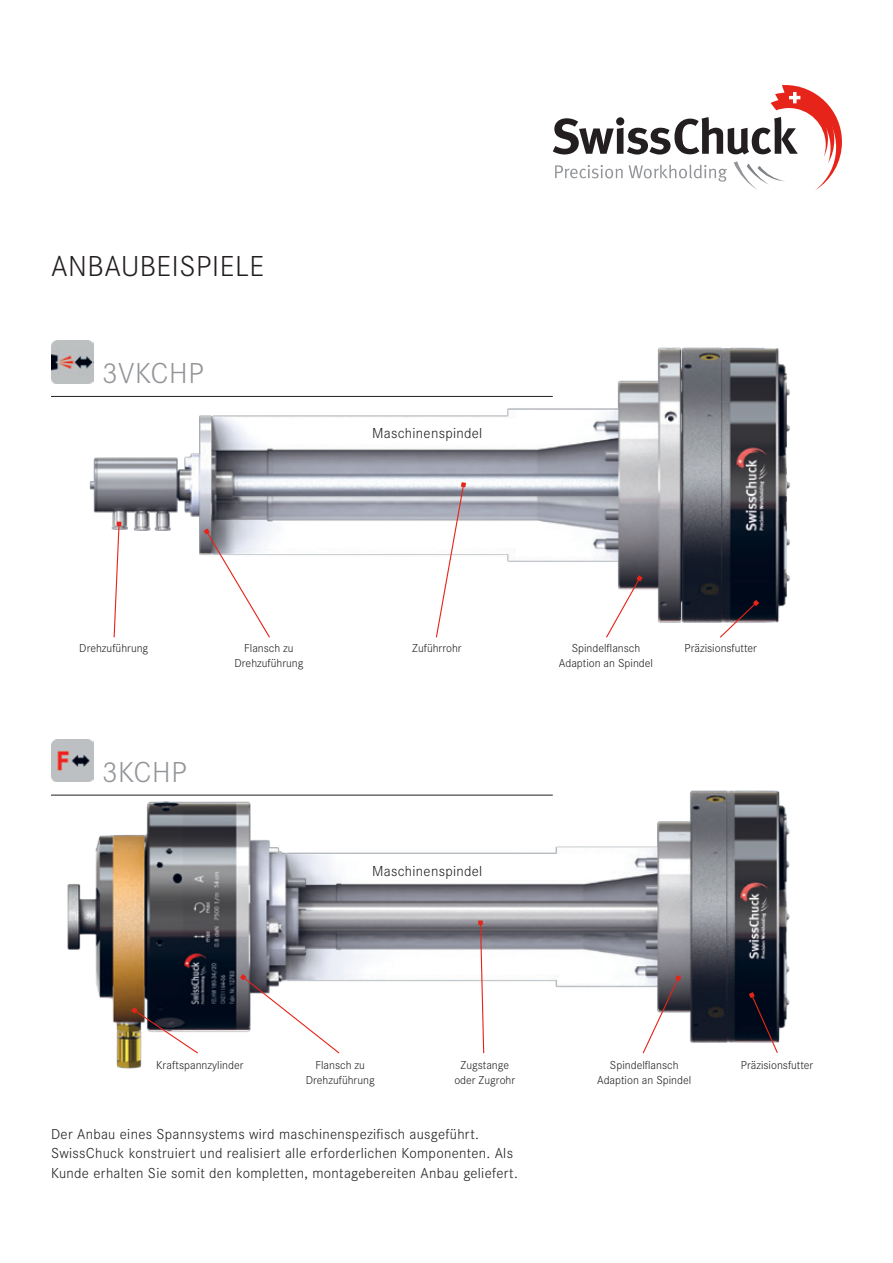
<style>
.page{position:relative;width:893px;height:1263px;background:#fff}
.page>*{position:absolute;margin:0;border:0;box-sizing:border-box;transform-origin:0 0}
.t1{font:300 30px "Corporate S";letter-spacing:.02em;color:#231f20}
.t2{font:300 30px "Corporate S";letter-spacing:.02em;color:#939598}
.t3{font:300 15px/19.5px "Corporate S";letter-spacing:.02em;color:#231f20}
.t4{font:300 12px/15px "Corporate S";color:#231f20;text-align:center}
</style>
<div class="page">
<svg style="left:553px;top:85px;width:289px;height:105px"></svg>
<img style="left:51px;top:340px;width:739px;height:283px">
<svg style="left:113px;top:521px;width:8px;height:117px"></svg>
<svg style="left:204px;top:528px;width:67px;height:110px"></svg>
<svg style="left:435px;top:482px;width:31px;height:156px"></svg>
<svg style="left:605px;top:575px;width:38px;height:63px"></svg>
<svg style="left:719px;top:600px;width:40px;height:38px"></svg>
<img style="left:51px;top:341px;width:43px;height:42px">
<hr style="left:51px;top:396px;width:502px;height:1px;background:#231f20">
<img style="left:51px;top:790px;width:739px;height:279px">
<svg style="left:131px;top:1007px;width:68px;height:47px"></svg>
<svg style="left:240px;top:974px;width:101px;height:81px"></svg>
<svg style="left:478px;top:920px;width:7px;height:134px"></svg>
<svg style="left:642px;top:975px;width:39px;height:79px"></svg>
<img style="left:51px;top:739px;width:43px;height:43px">
<hr style="left:51px;top:795px;width:502px;height:1px;background:#231f20">
<svg style="left:749px;top:992px;width:30px;height:62px"></svg>
<h1 class="t1" style="left:51px;top:249px;width:215px">ANBAUBEISPIELE</h1>
<h1 class="t2" style="left:102px;top:356px;width:103px">3VKCHP</h1>
<p class="t3" style="left:372px;top:423px;width:112px">Maschinenspindel</p>
<p class="t4" style="left:79px;top:641px;width:71px">Drehzuführung</p>
<p class="t4" style="left:244px;top:641px;width:51px">Flansch zu</p>
<p class="t4" style="left:684px;top:641px;width:74px">Präzisionsfutter</p>
<p class="t4" style="left:234px;top:656px;width:71px">Drehzuführung</p>
<p class="t4" style="left:412px;top:641px;width:51px">Zuführrohr</p>
<p class="t4" style="left:559px;top:641px;width:96px">Spindelflansch<br>Adaption an Spindel</p>
<h1 class="t2" style="left:102px;top:755px;width:86px">3KCHP</h1>
<p class="t3" style="left:372px;top:861px;width:112px">Maschinenspindel</p>
<p class="t4" style="left:156px;top:1057px;width:89px">Kraftspannzylinder</p>
<p class="t4" style="left:306px;top:1057px;width:71px">Flansch zu<br>Drehzuführung</p>
<p class="t4" style="left:454px;top:1057px;width:62px">Zugstange oder Zugrohr</p>
<p class="t4" style="left:597px;top:1057px;width:96px">Spindelflansch<br>Adaption an Spindel</p>
<p class="t4" style="left:741px;top:1057px;width:74px">Präzisionsfutter</p>
<p class="t3" style="left:51px;top:1124px;width:468px">Der Anbau eines Spannsystems wird maschinenspezifisch ausgeführt.<br>SwissChuck konstruiert und realisiert alle erforderlichen Komponenten. Als<br>Kunde erhalten Sie somit den kompletten, montagebereiten Anbau geliefert.</p>
</div>
